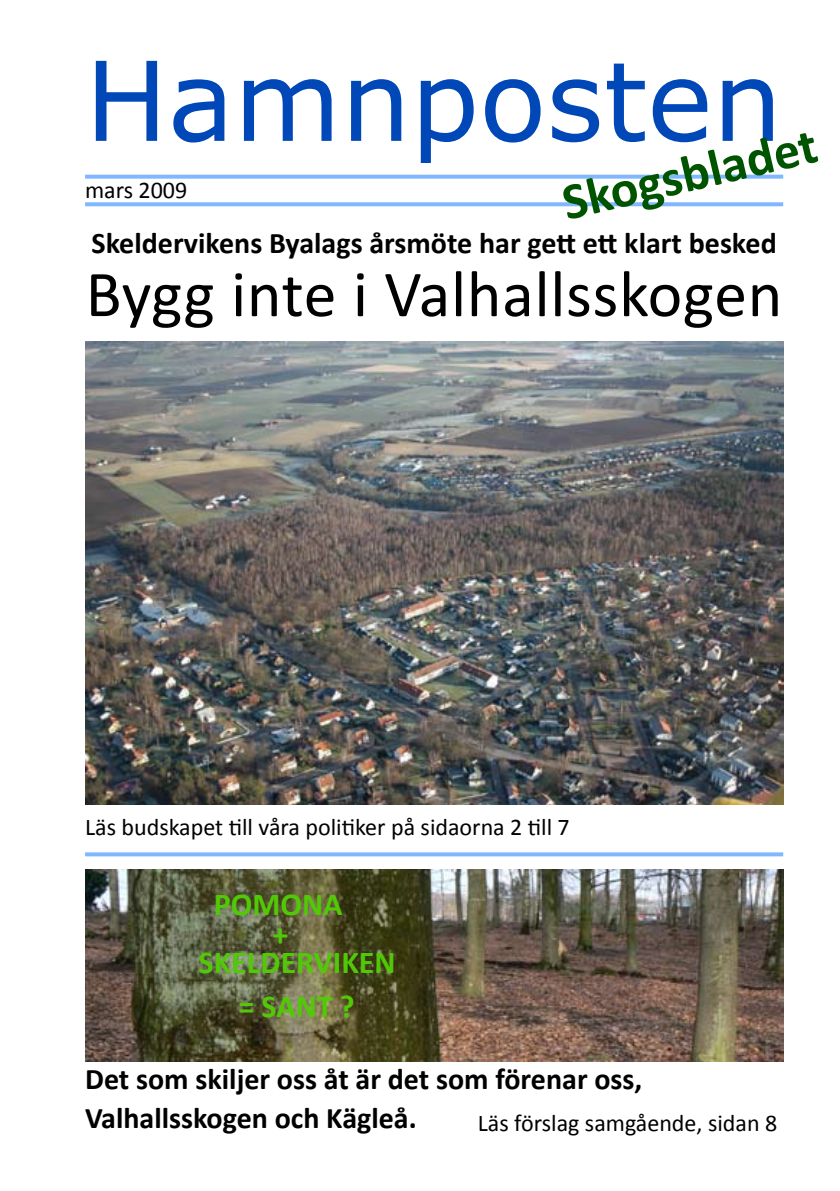
<style>
.page{position:relative;width:840px;height:1191px;background:#fff}
.page>*{position:absolute;margin:0;border:0;box-sizing:border-box;transform-origin:0 0}
.t1{font:110px "Verdana";color:#0047b8}
.t2{font:66px "Calibri";letter-spacing:.01em;color:#000}
.t3{font:700 52px "Calibri";color:#005400}
.t4{font:700 32px "Calibri";color:#52c907}
.t5{font:700 30px/39.2px "Calibri";color:#000}
.t6{font:24px "Calibri";color:#000}
</style>
<div class="page">
<svg style="left:85px;top:175px;width:697px;height:4px;background:#8abdff"></svg>
<svg style="left:85px;top:202px;width:697px;height:4px;background:#88bcff"></svg>
<img style="left:85px;top:342px;width:697px;height:463px">
<svg style="left:85px;top:852px;width:697px;height:4px;background:#8cbeff"></svg>
<img style="left:85px;top:869px;width:697px;height:192px">
<h1 class="t1" style="left:85px;top:31px;width:698px">Hamnposten</h1>
<p class="t6" style="left:85px;top:175px;width:104px">mars 2009</p>
<p class="t5" style="left:91px;top:222px;width:686px">Skeldervikens Byalags årsmöte har gett ett klart besked</p>
<h2 class="t2" style="left:86px;top:253px;width:697px">Bygg inte i Valhallsskogen</h2>
<h3 class="t3" style="left:555px;top:171px;width:261px;rotate:-13deg">Skogsbladet</h3>
<p class="t6" style="left:85px;top:812px;width:486px">Läs budskapet till våra politiker på sidaorna 2 till 7</p>
<p class="t4" style="left:214px;top:885px;width:130px">POMONA</p>
<p class="t4" style="left:272px;top:914px;width:17px">+</p>
<p class="t4" style="left:198px;top:943px;width:198px">SKELDERVIKEN</p>
<p class="t4" style="left:238px;top:987px;width:118px">= SANT ?</p>
<p class="t5" style="left:85px;top:1057px;width:558px">Det som skiljer oss åt är det som förenar oss,<br>Valhallsskogen och Kägleå.</p>
<p class="t6" style="left:477px;top:1108px;width:301px">Läs förslag samgående, sidan 8</p>
</div>
